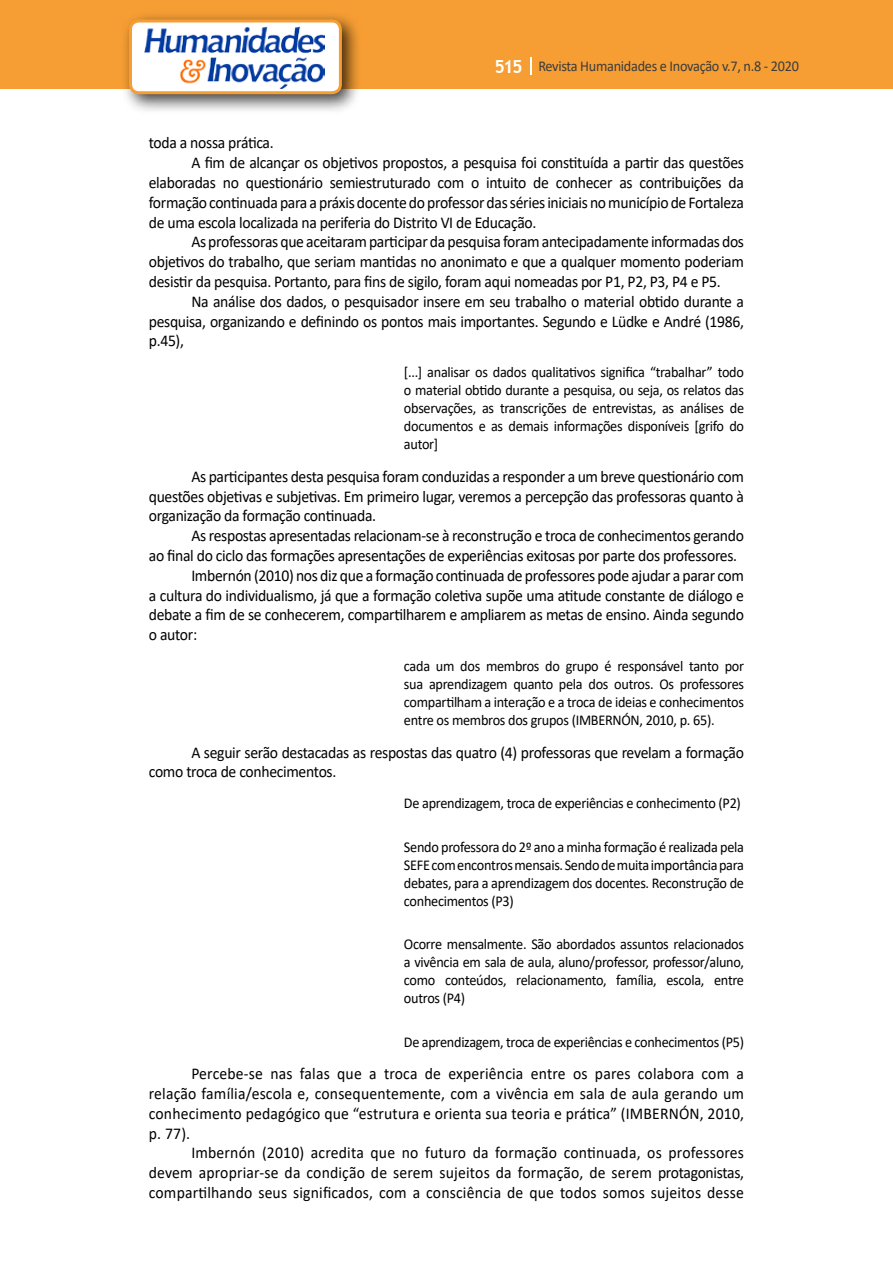
<style>
.page{position:relative;width:893px;height:1263px;background:#fff}
.page>*{position:absolute;margin:0;border:0;box-sizing:border-box;transform-origin:0 0}
.t1{font:16.5px/19.8px "Calibri";letter-spacing:-.02em;color:#000;text-align:justify;scale:.95 1}
.t2{font:15px/18px "Calibri";letter-spacing:-.02em;color:#000;text-align:justify;scale:.95 1}
.t3{font:15px "Calibri";letter-spacing:-.02em;color:#3c3c3b;scale:.95 1}
.s1{font-family:"Trebuchet MS";font-weight:700;font-size:18px;color:#fff}
</style>
<div class="page">
<div style="left:0;top:0;width:893px;height:88px;background:#f69e34"></div>
<svg style="left:530px;top:57px;width:2px;height:18px"></svg>
<div style="left:121px;top:11px;width:241px;height:103px;background:#000;opacity:.75"></div>
<div style="left:130px;top:21px;width:210px;height:72px;background:#fff;border-radius:9px"></div>
<img style="left:144px;top:27px;width:181px;height:62px">
<div style="left:129px;top:19px;width:213px;height:75px;border:3px solid #f69e34;border-radius:9px"></div>
<p class="t3" style="left:495px;top:56px;width:322px"><span class="s1">515</span> Revista Humanidades e Inovação v.7, n.8 - 2020</p>
<p class="t1" style="left:149px;top:133px;width:133px">toda a nossa prática.</p>
<p class="t1" style="left:191px;top:152px;width:583px">A fim de alcançar os objetivos propostos, a pesquisa foi constituída a partir das questões</p>
<p class="t1" style="left:149px;top:172px;width:628px">elaboradas no questionário semiestruturado com o intuito de conhecer as contribuições da</p>
<p class="t1" style="left:149px;top:192px;width:628px">formação continuada para a práxis docente do professor das séries iniciais no município de Fortaleza</p>
<p class="t1" style="left:149px;top:212px;width:409px">de uma escola localizada na periferia do Distrito VI de Educação.</p>
<p class="t1" style="left:191px;top:232px;width:583px">As professoras que aceitaram participar da pesquisa foram antecipadamente informadas dos</p>
<p class="t1" style="left:149px;top:251px;width:628px">objetivos do trabalho, que seriam mantidas no anonimato e que a qualquer momento poderiam</p>
<p class="t1" style="left:149px;top:271px;width:604px">desistir da pesquisa. Portanto, para fins de sigilo, foram aqui nomeadas por P1, P2, P3, P4 e P5.</p>
<p class="t1" style="left:191px;top:291px;width:583px">Na análise dos dados, o pesquisador insere em seu trabalho o material obtido durante a</p>
<p class="t1" style="left:149px;top:311px;width:628px">pesquisa, organizando e definindo os pontos mais importantes. Segundo e Lüdke e André (1986,</p>
<p class="t1" style="left:149px;top:331px;width:39px">p.45),</p>
<p class="t2" style="left:404px;top:363px;width:360px">[...] analisar os dados qualitativos significa “trabalhar” todo o material obtido durante a pesquisa, ou seja, os relatos das observações, as transcrições de entrevistas, as análises de documentos e as demais informações disponíveis [grifo do autor]</p>
<p class="t1" style="left:149px;top:466px;width:628px;text-indent:43px">As participantes desta pesquisa foram conduzidas a responder a um breve questionário com questões objetivas e subjetivas. Em primeiro lugar, veremos a percepção das professoras quanto à organização da formação continuada.</p>
<p class="t1" style="left:191px;top:525px;width:583px">As respostas apresentadas relacionam-se à reconstrução e troca de conhecimentos gerando</p>
<p class="t1" style="left:149px;top:545px;width:621px">ao final do ciclo das formações apresentações de experiências exitosas por parte dos professores.</p>
<p class="t1" style="left:191px;top:565px;width:583px">Imbernón (2010) nos diz que a formação continuada de professores pode ajudar a parar com</p>
<p class="t1" style="left:149px;top:585px;width:628px">a cultura do individualismo, já que a formação coletiva supõe uma atitude constante de diálogo e</p>
<p class="t1" style="left:149px;top:605px;width:628px">debate a fim de se conhecerem, compartilharem e ampliarem as metas de ensino. Ainda segundo</p>
<p class="t1" style="left:149px;top:624px;width:52px">o autor:</p>
<p class="t2" style="left:404px;top:657px;width:360px">cada um dos membros do grupo é responsável tanto por sua aprendizagem quanto pela dos outros. Os professores compartilham a interação e a troca de ideias e conhecimentos entre os membros dos grupos (IMBERNÓN, 2010, p. 65).</p>
<p class="t1" style="left:149px;top:742px;width:628px;text-indent:43px">A seguir serão destacadas as respostas das quatro (4) professoras que revelam a formação como troca de conhecimentos.</p>
<p class="t2" style="left:404px;top:794px;width:356px">De aprendizagem, troca de experiências e conhecimento (P2)</p>
<p class="t2" style="left:404px;top:837px;width:359px">Sendo professora do 2º ano a minha formação é realizada pela SEFE com encontros mensais. Sendo de muita importância para debates, para a aprendizagem dos docentes. Reconstrução de conhecimentos (P3)</p>
<p class="t2" style="left:404px;top:935px;width:359px">Ocorre mensalmente. São abordados assuntos relacionados a vivência em sala de aula, aluno/professor, professor/aluno, como conteúdos, relacionamento, família, escola, entre outros (P4)</p>
<p class="t2" style="left:404px;top:1032px;width:360px">De aprendizagem, troca de experiências e conhecimentos (P5)</p>
<p class="t1" style="left:149px;top:1063px;width:628px;text-indent:43px">Percebe-se nas falas que a troca de experiência entre os pares colabora com a relação família/escola e, consequentemente, com a vivência em sala de aula gerando um conhecimento pedagógico que “estrutura e orienta sua teoria e prática” (IMBERNÓN, 2010, p. 77).</p>
<p class="t1" style="left:149px;top:1143px;width:628px;text-indent:43px">Imbernón (2010) acredita que no futuro da formação continuada, os professores devem apropriar-se da condição de serem sujeitos da formação, de serem protagonistas, compartilhando seus significados, com a consciência de que todos somos sujeitos desse</p>
</div>
